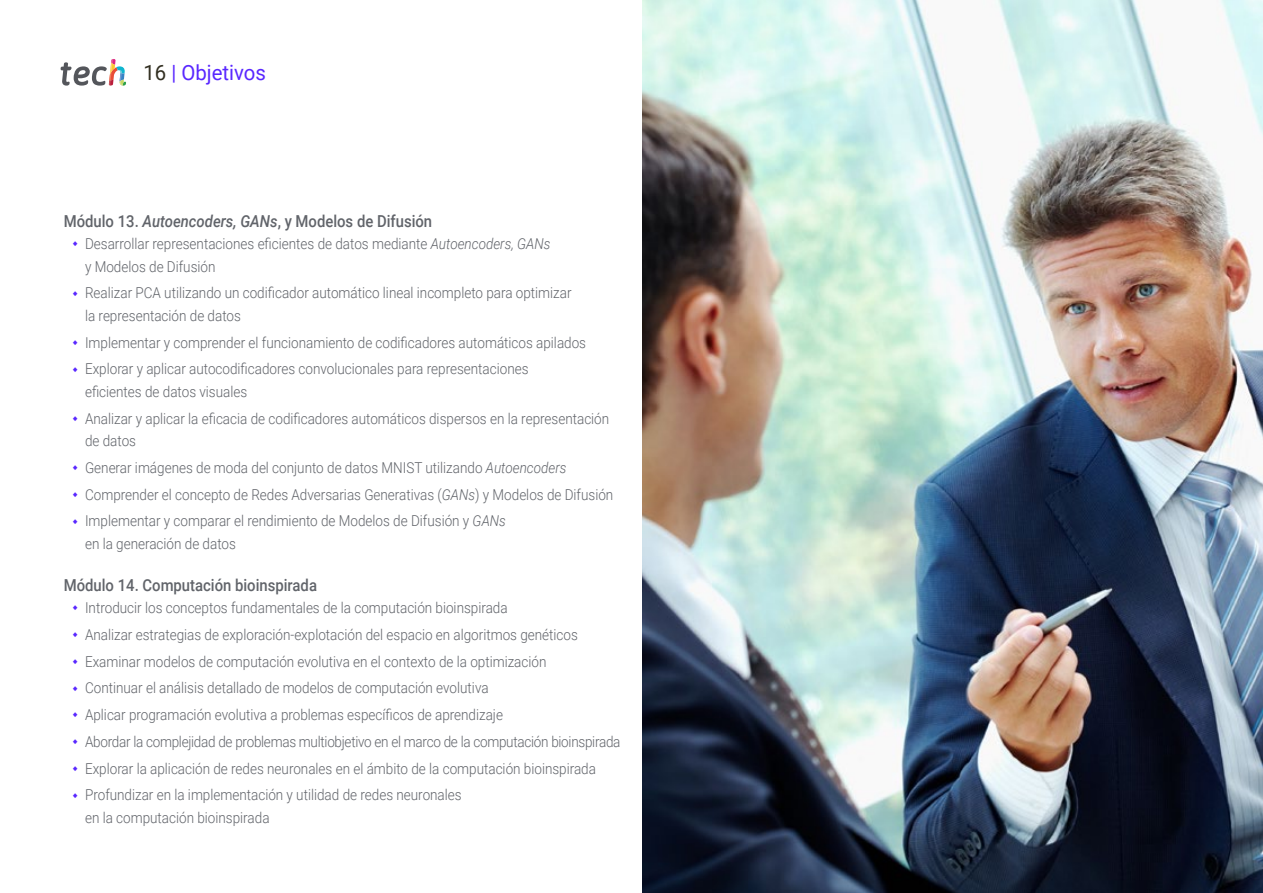
<style>
.page{position:relative;width:1263px;height:893px;background:#fff}
.page>*{position:absolute;margin:0;border:0;box-sizing:border-box;transform-origin:0 0}
.t1{font:21px "Roboto";color:#5927ff}
.t2{font:500 16.5px "Roboto";color:#61646a;scale:.9 1}
.t3{font:300 15px/26.7px "Roboto";color:#61646a;scale:.9 1}
.s1{color:#312e20}
.s2{font-style:italic}
</style>
<div class="page">
<img style="left:642px;top:0;width:621px;height:893px">
<svg style="left:61px;top:59px;width:65px;height:27px"></svg>
<h1 class="t1" style="left:144px;top:57px;width:124px"><span class="s1">16</span> | Objetivos</h1>
<p class="t2" style="left:64px;top:209px;width:411px">Módulo 13. <span class="s2">Autoencoders, GANs</span>, y Modelos de Difusión</p>
<p class="t3" style="left:85px;top:232px;width:519px;line-height:22.5px">Desarrollar representaciones eficientes de datos mediante <span class="s2">Autoencoders, GANs </span>y Modelos de Difusión</p>
<p class="t3" style="left:85px;top:281px;width:542px;line-height:22.5px">Realizar PCA utilizando un codificador automático lineal incompleto para optimizar la representación de datos</p>
<p class="t3" style="left:85px;top:328px;width:558px">Implementar y comprender el funcionamiento de codificadores automáticos apilados<br>Explorar y aplicar autocodificadores convolucionales para representaciones</p>
<p class="t3" style="left:85px;top:378px;width:584px">eficientes de datos visuales<br>Analizar y aplicar la eficacia de codificadores automáticos dispersos en la representación</p>
<p class="t3" style="left:85px;top:427px;width:588px">de datos<br>Generar imágenes de moda del conjunto de datos MNIST utilizando <span class="s2">Autoencoders </span>Comprender el concepto de Redes Adversarias Generativas (<span class="s2">GANs</span>) y Modelos de Difusión Implementar y comparar el rendimiento de Modelos de Difusión y <span class="s2">GANs</span></p>
<p class="t3" style="left:85px;top:530px;width:169px">en la generación de datos</p>
<p class="t2" style="left:64px;top:573px;width:283px">Módulo 14. Computación bioinspirada</p>
<p class="t3" style="left:85px;top:594px;width:596px">Introducir los conceptos fundamentales de la computación bioinspirada<br>Analizar estrategias de exploración-explotación del espacio en algoritmos genéticos Examinar modelos de computación evolutiva en el contexto de la optimización<br>Continuar el análisis detallado de modelos de computación evolutiva<br>Aplicar programación evolutiva a problemas específicos de aprendizaje<br>Abordar la complejidad de problemas multiobjetivo en el marco de la computación bioinspirada Explorar la aplicación de redes neuronales en el ámbito de la computación bioinspirada Profundizar en la implementación y utilidad de redes neuronales</p>
<p class="t3" style="left:85px;top:803px;width:207px">en la computación bioinspirada</p>
</div>
